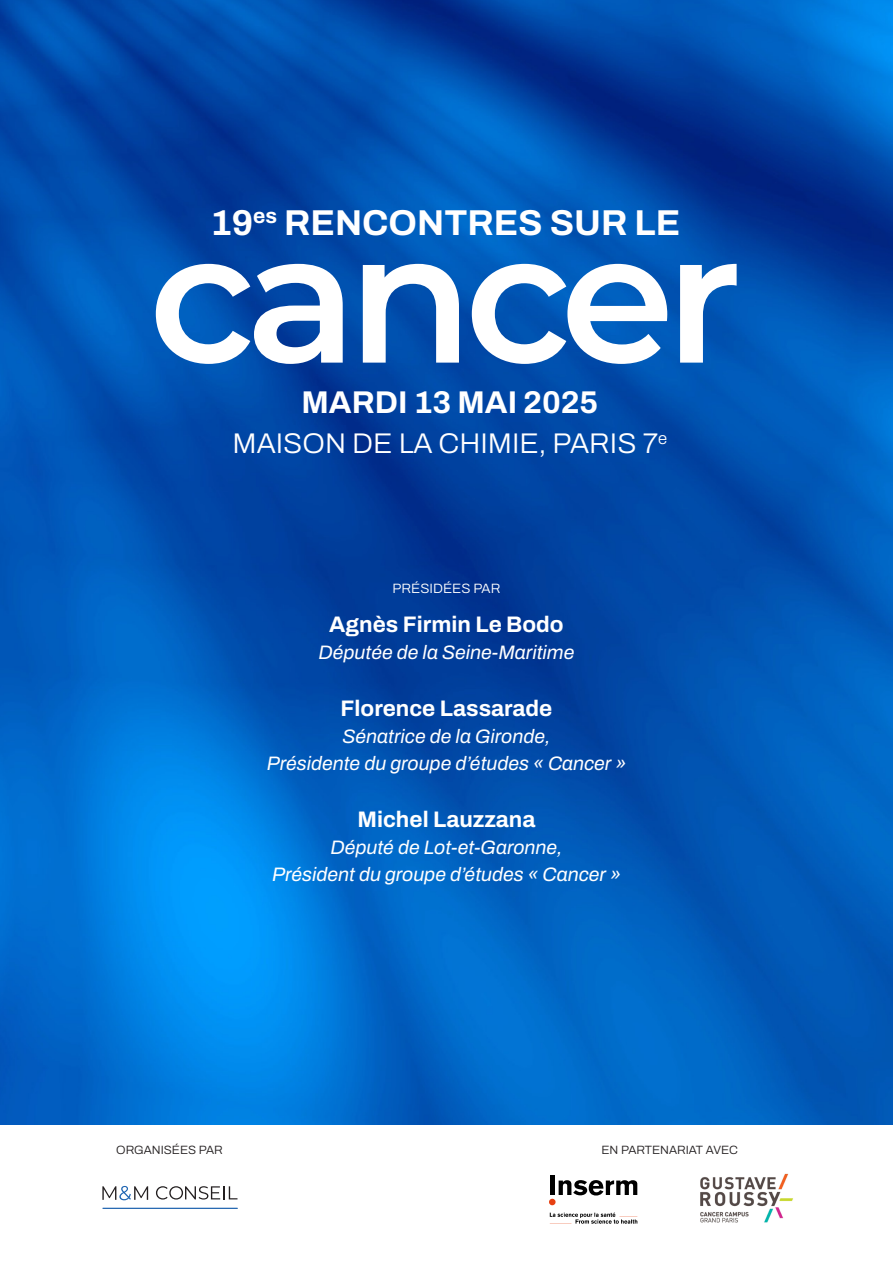
<style>
.page{position:relative;width:893px;height:1263px;background:#fff}
.page>*{position:absolute;margin:0;border:0;box-sizing:border-box;transform-origin:0 0}
.t1{font:600 182.85px "Montserrat";letter-spacing:-.05em;color:#fff}
.t2{font:700 36px "Archivo";color:#fff}
.t3{font:700 31.5px "Archivo";color:#fff}
.t4{font:300 28.5px "Archivo";color:#fff}
.t5{font:700 22.5px "Archivo";color:#fff}
.t6{font:italic 19.5px "Archivo";color:#fff}
.t7{font:300 13.5px "Archivo";color:#fff}
.t8{font:300 12px "Archivo";color:#231f20}
</style>
<div class="page">
<img style="left:0;top:0;width:893px;height:1125px">
<hr style="left:102px;top:1208px;width:136px;height:1px;background:#1f65b2">
<svg style="left:102px;top:1186px;width:46px;height:14px"></svg>
<svg style="left:156px;top:1186px;width:81px;height:13px"></svg>
<div style="left:550px;top:1175px;width:5px;height:20px;background:#000"></div>
<svg style="left:549px;top:1180px;width:88px;height:25px"></svg>
<svg style="left:550px;top:1212px;width:87px;height:12px"></svg>
<img style="left:700px;top:1173px;width:93px;height:50px">
<p class="t2" style="left:210px;top:196px;width:471px">19<sup>es</sup> RENCONTRES SUR LE</p>
<p class="t1" style="left:149px;top:168px;width:594px">cancer</p>
<p class="t3" style="left:301px;top:378px;width:298px">MARDI 13 MAI 2025</p>
<p class="t4" style="left:233px;top:422px;width:436px">MAISON DE LA CHIMIE, PARIS 7<sup>e</sup></p>
<p class="t7" style="left:392px;top:579px;width:110px">PRÉSIDÉES PAR</p>
<p class="t5" style="left:329px;top:607px;width:236px">Agnès Firmin Le Bodo</p>
<p class="t6" style="left:319px;top:638px;width:257px">Députée de la Seine-Maritime</p>
<p class="t5" style="left:341px;top:691px;width:213px">Florence Lassarade</p>
<p class="t6" style="left:342px;top:722px;width:209px">Sénatrice de la Gironde,</p>
<p class="t6" style="left:267px;top:749px;width:361px">Présidente du groupe d’études « Cancer »</p>
<p class="t5" style="left:357px;top:802px;width:180px">Michel Lauzzana</p>
<p class="t6" style="left:330px;top:833px;width:234px">Député de Lot-et-Garonne,</p>
<p class="t6" style="left:272px;top:860px;width:350px">Président du groupe d’études « Cancer »</p>
<p class="t8" style="left:116px;top:1141px;width:108px">ORGANISÉES PAR</p>
<p class="t8" style="left:601px;top:1141px;width:138px">EN PARTENARIAT AVEC</p>
</div>
